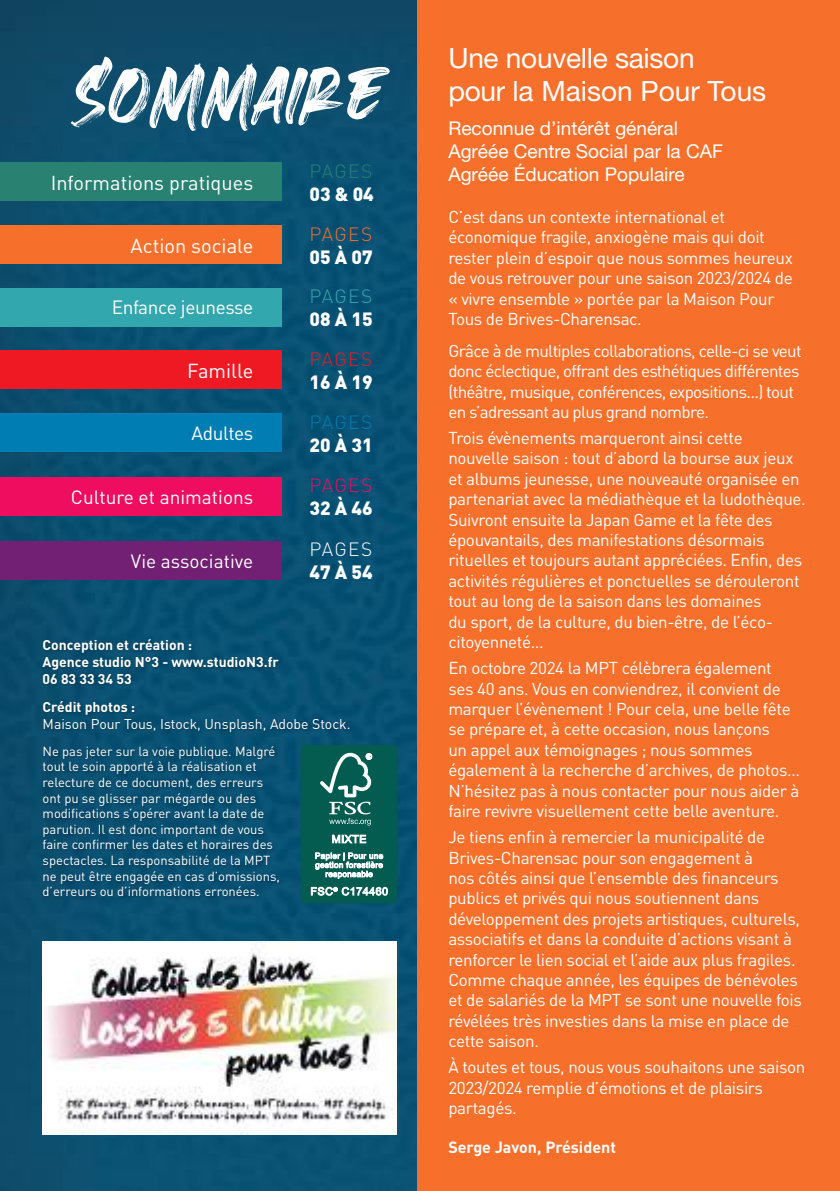
<style>
.page{position:relative;width:840px;height:1191px;background:#fff}
.page>*{position:absolute;margin:0;border:0;box-sizing:border-box;transform-origin:0 0}
.t1{font:28px/33.6px "Helvetica Neue";letter-spacing:-.01em;color:#fff}
.t2{font:20px "DIN";color:#fff}
.t3{font:19px/22.8px "Helvetica Neue";color:#fff}
.t4{font:900 19px "DIN";color:#fff}
.t5{font:19px "DIN";color:#fff}
.t6{font:19px "DIN";letter-spacing:-.02em;color:#fff}
.t7{font:300 19px "DIN";letter-spacing:.065em;color:#f7702b}
.t8{font:300 19px "DIN";letter-spacing:.065em;color:#298172}
.t9{font:300 19px "DIN";letter-spacing:.065em;color:#33a7ae}
.t10{font:300 19px "DIN";letter-spacing:.065em;color:#007db3}
.t11{font:300 19px "DIN";letter-spacing:.065em;color:#fff}
.t12{font:300 19px "DIN";letter-spacing:.065em;color:#ef0d5f}
.t13{font:300 19px "DIN";letter-spacing:.065em;color:#ef1923}
.t14{font:17px/20.4px "DIN";letter-spacing:-.02em;color:#fff}
.t15{font:17px/20.4px "DIN";letter-spacing:-.04em;color:#fff}
.t16{font:700 16px "DIN";color:#fff}
.t17{font:700 14px/16.8px "DIN";color:#fff}
.t18{font:14px "DIN";color:#fff}
.t19{font:13px/15.6px "DIN";color:#fff}
</style>
<div class="page">
<img style="left:0;top:0;width:417px;height:1191px">
<div style="left:417px;top:0;width:422px;height:1191px;background:#f7702b"></div>
<div style="left:42px;top:638px;width:311px;height:261px;background:#241f1f;opacity:.4"></div>
<svg style="left:71px;top:57px;width:318px;height:74px"></svg>
<div style="left:0;top:225px;width:281px;height:39px;background:#f7702b"></div>
<div style="left:0;top:162px;width:281px;height:39px;background:#298172"></div>
<div style="left:0;top:350px;width:281px;height:39px;background:#ef1923"></div>
<div style="left:0;top:288px;width:281px;height:38px;background:#33a7ae"></div>
<div style="left:0;top:413px;width:281px;height:39px;background:#007db3"></div>
<div style="left:0;top:541px;width:281px;height:38px;background:#722073"></div>
<div style="left:0;top:477px;width:281px;height:38px;background:#ef0d5f"></div>
<img style="left:43px;top:941px;width:353px;height:193px">
<div style="left:301px;top:745px;width:95px;height:157px;background:#045b4f;border-radius:5px"></div>
<div style="left:300px;top:745px;width:97px;height:158px;border:1px solid #045b4f;border-radius:5px"></div>
<svg style="left:320px;top:753px;width:52px;height:72px"></svg>
<svg style="left:332px;top:834px;width:34px;height:9px"></svg>
<svg style="left:315px;top:852px;width:68px;height:26px"></svg>
<svg style="left:311px;top:887px;width:77px;height:8px"></svg>
<p class="t2" style="left:51px;top:170px;width:204px">Informations pratiques</p>
<p class="t2" style="left:131px;top:233px;width:124px">Action sociale</p>
<p class="t6" style="left:112px;top:296px;width:143px">Enfance jeunesse</p>
<p class="t2" style="left:187px;top:358px;width:67px">Famille</p>
<p class="t6" style="left:191px;top:421px;width:63px">Adultes</p>
<p class="t5" style="left:71px;top:485px;width:184px">Culture et animations</p>
<p class="t5" style="left:131px;top:549px;width:124px">Vie associative</p>
<p class="t8" style="left:309px;top:160px;width:64px">PAGES</p>
<p class="t4" style="left:309px;top:181px;width:66px">03 &amp; 04</p>
<p class="t7" style="left:309px;top:222px;width:64px">PAGES</p>
<p class="t4" style="left:309px;top:244px;width:65px">05 à 07</p>
<p class="t9" style="left:309px;top:285px;width:64px">PAGES</p>
<p class="t4" style="left:309px;top:306px;width:65px">08 à 15</p>
<p class="t13" style="left:309px;top:348px;width:64px">PAGES</p>
<p class="t4" style="left:309px;top:369px;width:65px">16 à 19</p>
<p class="t10" style="left:309px;top:410px;width:64px">PAGES</p>
<p class="t4" style="left:309px;top:432px;width:65px">20 à 31</p>
<p class="t12" style="left:309px;top:474px;width:64px">PAGES</p>
<p class="t4" style="left:309px;top:495px;width:65px">32 à 46</p>
<p class="t11" style="left:309px;top:538px;width:64px">PAGES</p>
<p class="t4" style="left:309px;top:559px;width:65px">47 à 54</p>
<p class="t17" style="left:43px;top:636px;width:238px">Conception et création :<br>Agence studio N°3 - www.studioN3.fr<br>06 83 33 34 53</p>
<p class="t17" style="left:43px;top:698px;width:94px">Crédit photos :</p>
<p class="t18" style="left:43px;top:715px;width:309px">Maison Pour Tous, Istock, Unsplash, Adobe Stock.</p>
<p class="t19" style="left:43px;top:743px;width:239px">Ne pas jeter sur la voie publique. Malgré tout le soin apporté à la réalisation et relecture de ce document, des erreurs ont pu se glisser par mégarde ou des modifications s’opérer avant la date de parution. Il est donc important de vous faire confirmer les dates et horaires des spectacles. La responsabilité de la MPT ne peut être engagée en cas d’omissions, d’erreurs ou d’informations erronées.</p>
<h1 class="t1" style="left:448px;top:40px;width:319px">Une nouvelle saison<br>pour la Maison Pour Tous</h1>
<p class="t3" style="left:448px;top:117px;width:276px">Reconnue d’intérêt général<br>Agréée Centre Social par la CAF<br>Agréée Éducation Populaire</p>
<p class="t14" style="left:448px;top:206px;width:346px">C’est dans un contexte international et économique fragile, anxiogène mais qui doit rester plein d’espoir que nous sommes heureux de vous retrouver pour une saison 2023/2024 de « vivre ensemble » portée par la Maison Pour Tous de Brives-Charensac.</p>
<p class="t15" style="left:448px;top:340px;width:355px">Grâce à de multiples collaborations, celle-ci se veut donc éclectique, offrant des esthétiques différentes (théâtre, musique, conférences, expositions...) tout en s’adressant au plus grand nombre.</p>
<p class="t14" style="left:448px;top:427px;width:359px">Trois évènements marqueront ainsi cette nouvelle saison : tout d’abord la bourse aux jeux et albums jeunesse, une nouveauté organisée en partenariat avec la médiathèque et la ludothèque.<br>Suivront ensuite la Japan Game et la fête des épouvantails, des manifestations désormais rituelles et toujours autant appréciées. Enfin, des activités régulières et ponctuelles se dérouleront tout au long de la saison dans les domaines<br>du sport, de la culture, du bien-être, de l’éco&shy;citoyenneté…</p>
<p class="t14" style="left:448px;top:657px;width:353px">En octobre 2024 la MPT célèbrera également ses 40 ans. Vous en conviendrez, il convient de marquer l’évènement ! Pour cela, une belle fête se prépare et, à cette occasion, nous lançons<br>un appel aux témoignages ; nous sommes également à la recherche d’archives, de photos… N’hésitez pas à nous contacter pour nous aider à faire revivre visuellement cette belle aventure.</p>
<p class="t14" style="left:448px;top:826px;width:355px">Je tiens enfin à remercier la municipalité de Brives-Charensac pour son engagement à<br>nos côtés ainsi que l’ensemble des financeurs publics et privés qui nous soutiennent dans développement des projets artistiques, culturels, associatifs et dans la conduite d’actions visant à renforcer le lien social et l’aide aux plus fragiles.<br>Comme chaque année, les équipes de bénévoles et de salariés de la MPT se sont une nouvelle fois révélées très investies dans la mise en place de cette saison.</p>
<p class="t14" style="left:448px;top:1056px;width:358px">À toutes et tous, nous vous souhaitons une saison<br>2023/2024 remplie d’émotions et de plaisirs partagés.</p>
<p class="t16" style="left:448px;top:1136px;width:169px">Serge Javon, Président</p>
</div>
